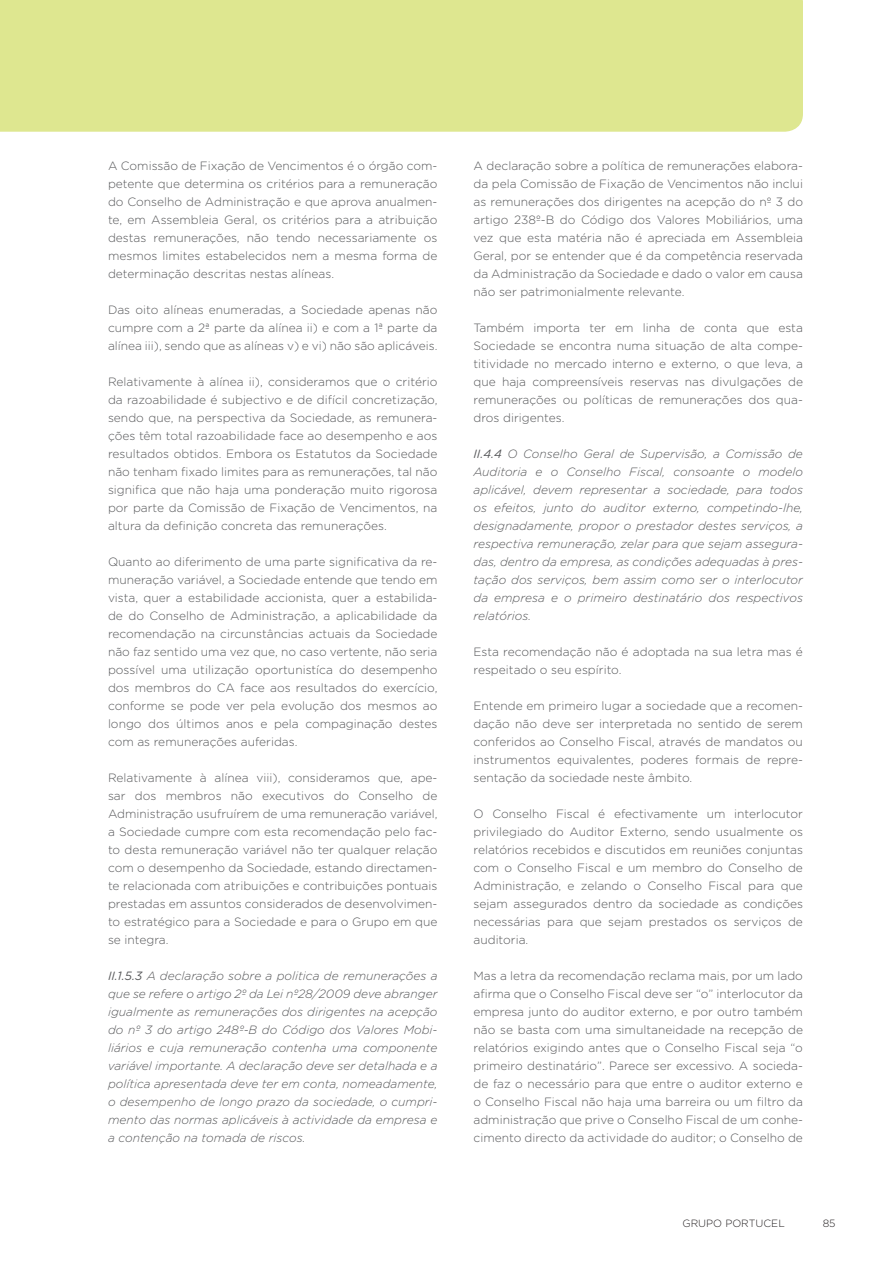
<style>
.page{position:relative;width:893px;height:1263px;background:#fff}
.page>*{position:absolute;margin:0;border:0;box-sizing:border-box;transform-origin:0 0}
.t1{font:300 12px/18px "Gotham Rounded";color:#57585a;text-align:justify}
.t2{font:italic 300 12px/18px "Gotham Rounded";color:#57585a;text-align:justify}
.t3{font:300 10.5px "Gotham Rounded";color:#231f20}
.s1{font-weight:400}
</style>
<div class="page">
<div style="left:0;top:0;width:803px;height:132px;background:#dee790"></div>
<p class="t1" style="left:108px;top:157px;width:331px">A Comissão de Fixação de Vencimentos é o órgão com&shy;petente que determina os critérios para a remuneração do Conselho de Administração e que aprova anualmen&shy;te, em Assembleia Geral, os critérios para a atribuição destas remunerações, não tendo necessariamente os mesmos limites estabelecidos nem a mesma forma de determinação descritas nestas alíneas.</p>
<p class="t1" style="left:108px;top:301px;width:331px">Das oito alíneas enumeradas, a Sociedade apenas não cumpre com a 2ª parte da alínea ii) e com a 1ª parte da alínea iii), sendo que as alíneas v) e vi) não são aplicáveis.</p>
<p class="t1" style="left:108px;top:373px;width:331px">Relativamente à alínea ii), consideramos que o critério da razoabilidade é subjectivo e de difícil concretização, sendo que, na perspectiva da Sociedade, as remunera&shy;ções têm total razoabilidade face ao desempenho e aos resultados obtidos. Embora os Estatutos da Sociedade não tenham fixado limites para as remunerações, tal não significa que não haja uma ponderação muito rigorosa por parte da Comissão de Fixação de Vencimentos, na altura da definição concreta das remunerações.</p>
<p class="t1" style="left:108px;top:553px;width:331px">Quanto ao diferimento de uma parte significativa da re&shy;muneração variável, a Sociedade entende que tendo em vista, quer a estabilidade accionista, quer a estabilida&shy;de do Conselho de Administração, a aplicabilidade da recomendação na circunstâncias actuais da Sociedade não faz sentido uma vez que, no caso vertente, não seria possível uma utilização oportunistíca do desempenho dos membros do CA face aos resultados do exercício, conforme se pode ver pela evolução dos mesmos ao longo dos últimos anos e pela compaginação destes com as remunerações auferidas.</p>
<p class="t1" style="left:108px;top:769px;width:331px">Relativamente à alínea viii), consideramos que, ape&shy;sar dos membros não executivos do Conselho de Administração usufruírem de uma remuneração variável, a Sociedade cumpre com esta recomendação pelo fac&shy;to desta remuneração variável não ter qualquer relação com o desempenho da Sociedade, estando directamen&shy;te relacionada com atribuições e contribuições pontuais prestadas em assuntos considerados de desenvolvimen&shy;to estratégico para a Sociedade e para o Grupo em que se integra.</p>
<p class="t2" style="left:108px;top:967px;width:331px"><span class="s1">II.1.5.3</span> A declaração sobre a politica de remunerações a que se refere o artigo 2º da Lei nº28/2009 deve abranger igualmente as remunerações dos dirigentes na acepção do nº 3 do artigo 248º-B do Código dos Valores Mobi&shy;liários e cuja remuneração contenha uma componente variável importante. A declaração deve ser detalhada e a política apresentada deve ter em conta, nomeadamente, o desempenho de longo prazo da sociedade, o cumpri&shy;mento das normas aplicáveis à actividade da empresa e a contenção na tomada de riscos.</p>
<p class="t1" style="left:473px;top:157px;width:331px">A declaração sobre a política de remunerações elabora&shy;da pela Comissão de Fixação de Vencimentos não inclui as remunerações dos dirigentes na acepção do nº 3 do artigo 238º-B do Código dos Valores Mobiliários, uma vez que esta matéria não é apreciada em Assembleia Geral, por se entender que é da competência reservada da Administração da Sociedade e dado o valor em causa não ser patrimonialmente relevante.</p>
<p class="t1" style="left:473px;top:319px;width:331px">Também importa ter em linha de conta que esta Sociedade se encontra numa situação de alta compe&shy;titividade no mercado interno e externo, o que leva, a que haja compreensíveis reservas nas divulgações de remunerações ou políticas de remunerações dos qua&shy;dros dirigentes.</p>
<p class="t2" style="left:473px;top:445px;width:331px"><span class="s1">II.4.4</span> O Conselho Geral de Supervisão, a Comissão de Auditoria e o Conselho Fiscal, consoante o modelo aplicável, devem representar a sociedade, para todos os efeitos, junto do auditor externo, competindo-lhe, designadamente, propor o prestador destes serviços, a respectiva remuneração, zelar para que sejam assegura&shy;das, dentro da empresa, as condições adequadas à pres&shy;tação dos serviços, bem assim como ser o interlocutor da empresa e o primeiro destinatário dos respectivos relatórios.</p>
<p class="t1" style="left:473px;top:643px;width:331px">Esta recomendação não é adoptada na sua letra mas é respeitado o seu espírito.</p>
<p class="t1" style="left:473px;top:697px;width:331px">Entende em primeiro lugar a sociedade que a recomen&shy;dação não deve ser interpretada no sentido de serem conferidos ao Conselho Fiscal, através de mandatos ou instrumentos equivalentes, poderes formais de repre&shy;sentação da sociedade neste âmbito.</p>
<p class="t1" style="left:473px;top:805px;width:331px">O Conselho Fiscal é efectivamente um interlocutor privilegiado do Auditor Externo, sendo usualmente os relatórios recebidos e discutidos em reuniões conjuntas com o Conselho Fiscal e um membro do Conselho de Administração, e zelando o Conselho Fiscal para que sejam assegurados dentro da sociedade as condições necessárias para que sejam prestados os serviços de auditoria.</p>
<p class="t1" style="left:473px;top:967px;width:331px">Mas a letra da recomendação reclama mais, por um lado afirma que o Conselho Fiscal deve ser “o” interlocutor da empresa junto do auditor externo, e por outro também não se basta com uma simultaneidade na recepção de relatórios exigindo antes que o Conselho Fiscal seja “o primeiro destinatário”. Parece ser excessivo. A socieda&shy;de faz o necessário para que entre o auditor externo e o Conselho Fiscal não haja uma barreira ou um filtro da administração que prive o Conselho Fiscal de um conhe&shy;cimento directo da actividade do auditor; o Conselho de</p>
<p class="t3" style="left:682px;top:1216px;width:104px">GRUPO PORTUCEL</p>
<p class="t3" style="left:823px;top:1216px;width:14px">85</p>
</div>
